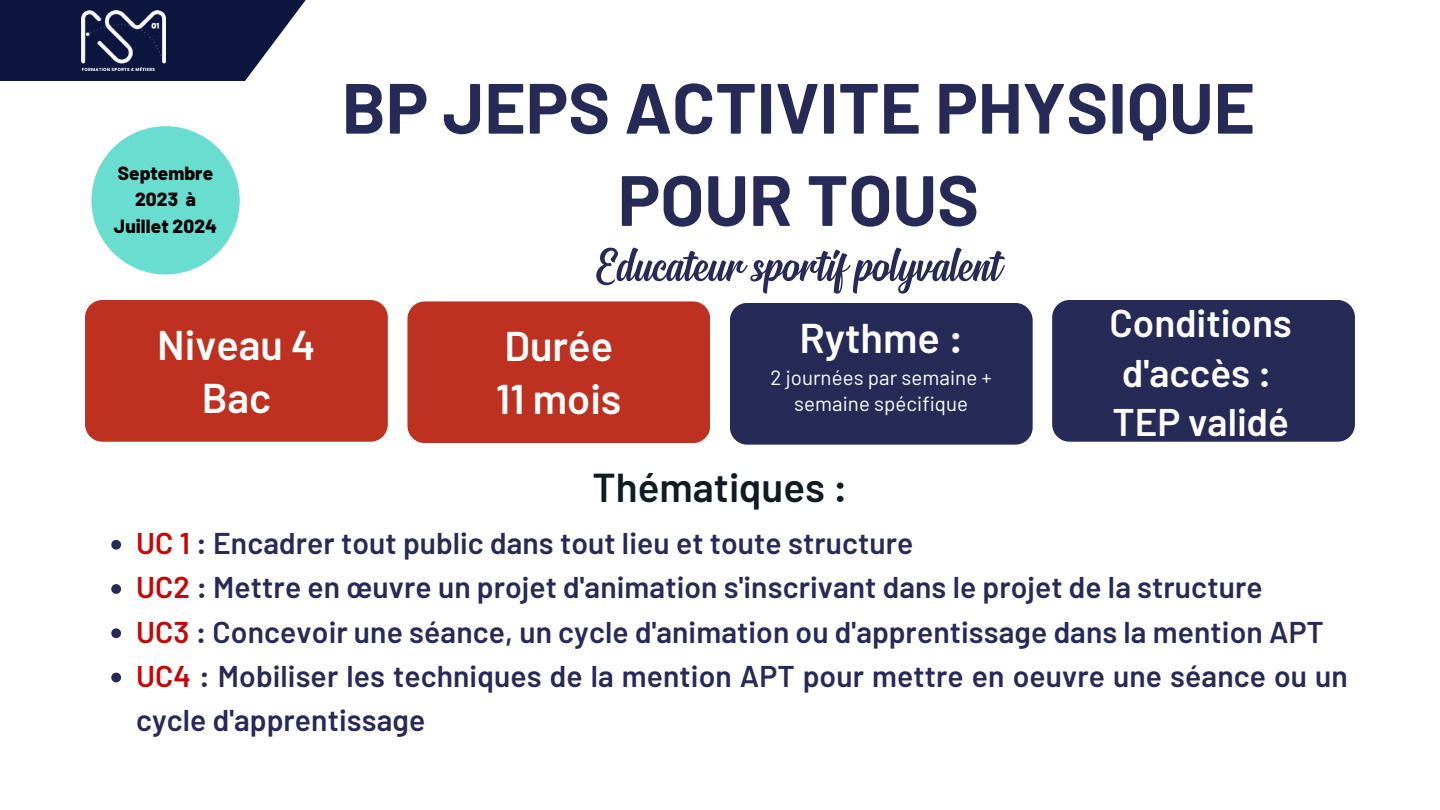
<style>
.page{position:relative;width:1440px;height:810px;background:#fff}
.page>*{position:absolute;margin:0;border:0;box-sizing:border-box;transform-origin:0 0}
.t1{font:700 71px/92.2px "Barlow";color:#262a57;text-align:center}
.t2{font:52px "Signatra DEMO";color:#262a57}
.t3{font:600 41.5px/53.2px "Barlow";color:#fff}
.t4{font:600 40.3px "Barlow";color:#0f1c24}
.t5{font:600 38.5px/49.5px "Barlow";color:#fff}
.t6{font:600 30px/44.2px "Barlow";letter-spacing:.005em;color:#262a57}
.t7{font:20.5px/26.2px "Barlow";letter-spacing:.005em;color:#fff;text-align:center}
.t8{font:800 19px/26.2px "Barlow";letter-spacing:.005em;color:#000;text-align:center}
.s1{color:#c80606}
</style>
<div class="page">
<div style="left:85px;top:300px;width:303px;height:141px;background:#be3120;border-radius:17px"></div>
<div style="left:1052px;top:300px;width:303px;height:141px;background:#262a57;border-radius:17px"></div>
<div style="left:407px;top:301px;width:303px;height:142px;background:#be3120;border-radius:17px"></div>
<div style="left:730px;top:303px;width:303px;height:141px;background:#262a57;border-radius:17px"></div>
<svg style="left:0;top:0;width:306px;height:81px;background:#2b3357"></svg>
<img style="left:81px;top:10px;width:85px;height:61px">
<div style="left:91px;top:126px;width:149px;height:148px;background:#69ded0;border-radius:50%"></div>
<svg style="left:111px;top:540px;width:10px;height:10px"></svg>
<svg style="left:111px;top:584px;width:10px;height:10px"></svg>
<svg style="left:111px;top:628px;width:10px;height:10px"></svg>
<svg style="left:111px;top:673px;width:10px;height:9px"></svg>
<p class="t8" style="left:114px;top:159px;width:105px">Septembre<br>2023 à<br>Juillet 2024</p>
<h1 class="t1" style="left:342px;top:59px;width:915px">BP JEPS ACTIVITE PHYSIQUE<br>POUR TOUS</h1>
<h2 class="t2" style="left:597px;top:241px;width:405px">Educateur sportif polyvalent</h2>
<h3 class="t3" style="left:157px;top:316px;width:160px;text-align:center">Niveau 4<br>Bac</h3>
<h3 class="t3" style="left:799px;top:310px;width:165px">Rythme :</h3>
<h3 class="t3" style="left:496px;top:318px;width:127px">Durée<br>11 mois</h3>
<p class="t7" style="left:771px;top:363px;width:223px">2 journées par semaine + semaine spécifique</p>
<h3 class="t4" style="left:593px;top:462px;width:256px">Thématiques :</h3>
<p class="t5" style="left:1110px;top:297px;width:184px">Conditions d'accès :<br>TEP validé</p>
<p class="t6" style="left:136px;top:520px;width:1213px"><span class="s1">UC 1</span> : Encadrer tout public dans tout lieu et toute structure<br><span class="s1">UC2</span> : Mettre en œuvre un projet d'animation s'inscrivant dans le projet de la structure<br><span class="s1">UC3</span> : Concevoir une séance, un cycle d'animation ou d'apprentissage dans la mention APT <span class="s1">UC4</span> : Mobiliser les techniques de la mention APT pour mettre en oeuvre une séance ou un cycle d'apprentissage</p>
</div>
